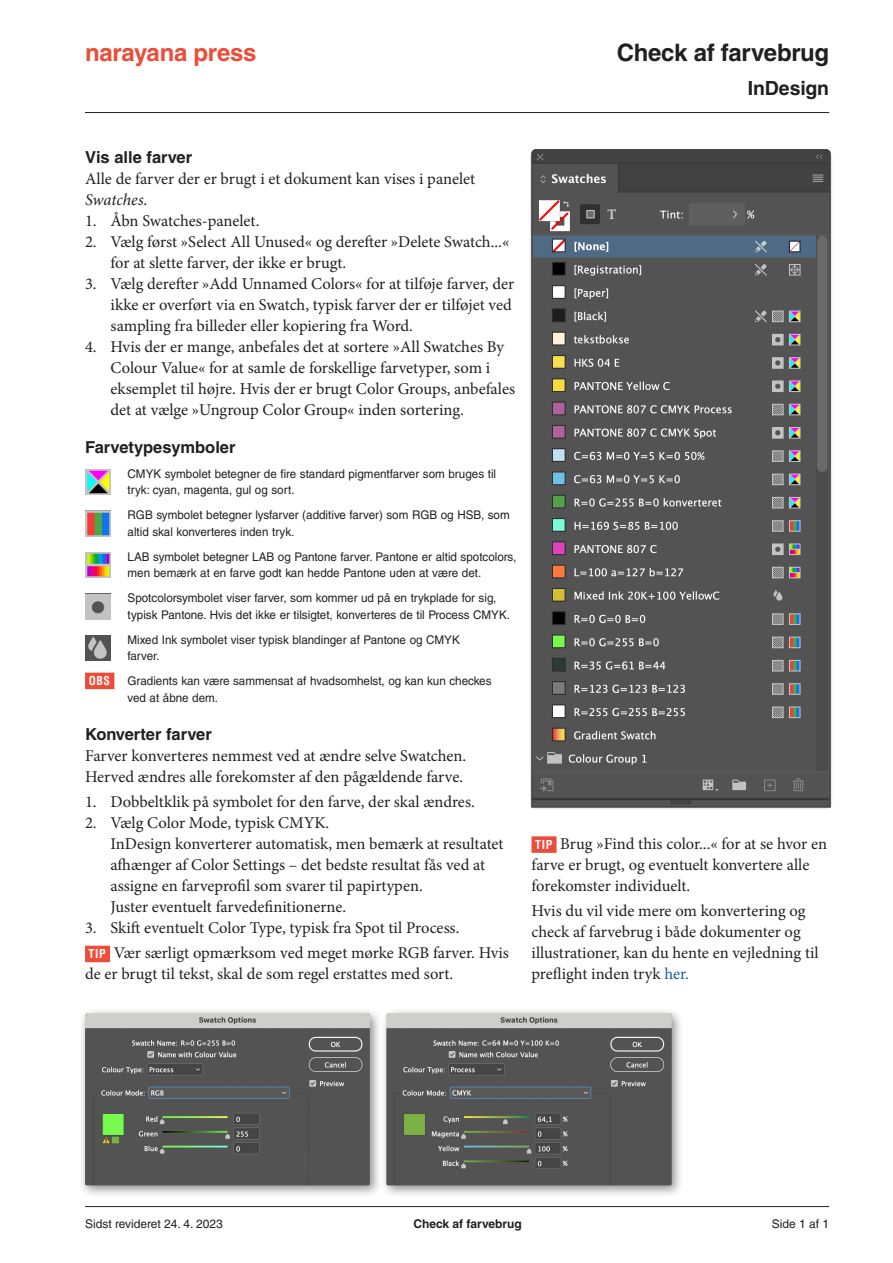
<style>
.page{position:relative;width:893px;height:1263px;background:#fff}
.page>*{position:absolute;margin:0;border:0;box-sizing:border-box;transform-origin:0 0}
.header-1{font:700 24px "Helvetica LT Std";letter-spacing:-.015em;color:#231f20}
.header-1-2{font:700 24px "Helvetica LT Std";letter-spacing:-.015em;color:#ed4c38}
.header-2{font:700 19.5px "Helvetica LT Std";letter-spacing:-.005em;color:#231f20}
.body{font:16.5px/21px "Minion Pro";color:#231f20}
.t1{font:700 16.5px "Helvetica LT Std";color:#231f20}
.t2{font:12px/16.5px "Helvetica LT Std";color:#231f20}
.t3{font:700 12px "Helvetica LT Std";color:#231f20}
.t4{font:700 condensed 12px "Helvetica LT Std";color:#fff}
.s1{font-style:italic}
.s2{font-family:"Helvetica LT Std";font-weight:700;font-stretch:condensed;font-size:12px;color:#fff}
.s3{color:#175d9e}
</style>
<div class="page">
<hr style="left:85px;top:1206px;width:744px;height:1px;background:#231f20">
<hr style="left:85px;top:112px;width:744px;height:1px;background:#231f20">
<div style="left:85px;top:673px;width:29px;height:16px;background:#ed4c38"></div>
<div style="left:85px;top:946px;width:25px;height:16px;background:#ed4c38"></div>
<img style="left:85px;top:469px;width:26px;height:26px">
<img style="left:85px;top:511px;width:26px;height:25px">
<img style="left:85px;top:552px;width:26px;height:26px">
<img style="left:85px;top:594px;width:26px;height:25px">
<img style="left:85px;top:635px;width:26px;height:26px">
<img style="left:530px;top:149px;width:302px;height:660px">
<div style="left:531px;top:836px;width:26px;height:17px;background:#ed4c38"></div>
<div style="left:79px;top:1007px;width:303px;height:191px;background:#231f20;opacity:.5"></div>
<img style="left:85px;top:1013px;width:285px;height:172px">
<div style="left:380px;top:1007px;width:304px;height:191px;background:#231f20;opacity:.5"></div>
<img style="left:386px;top:1013px;width:286px;height:172px">
<p class="header-1-2" style="left:85px;top:38px;width:173px">narayana press</p>
<p class="header-1" style="left:617px;top:38px;width:214px">Check af farvebrug</p>
<p class="header-2" style="left:748px;top:76px;width:83px">InDesign</p>
<h2 class="t1" style="left:85px;top:147px;width:109px">Vis alle farver</h2>
<p class="body" style="left:85px;top:168px;width:392px">Alle de farver der er brugt i et dokument kan vises i panelet<br><span class="s1">Swatches</span>.</p>
<p class="body" style="left:85px;top:210px;width:176px">1. Åbn Swatches-panelet.</p>
<p class="body" style="left:111px;top:231px;width:400px;text-indent:-26px">2. Vælg først »Select All Unused« og derefter »Delete Swatch...« for at slette farver, der ikke er brugt.</p>
<p class="body" style="left:111px;top:273px;width:405px;text-indent:-26px">3. Vælg derefter »Add Unnamed Colors« for at tilføje farver, der ikke er overført via en Swatch, typisk farver der er tilføjet ved sampling fra billeder eller kopiering fra Word.</p>
<p class="body" style="left:111px;top:336px;width:406px;text-indent:-26px">4. Hvis der er mange, anbefales det at sortere »All Swatches By Colour Value« for at samle de forskellige farvetyper, som i eksemplet til højre. Hvis der er brugt Color Groups, anbefales det at vælge »Ungroup Color Group« inden sortering.</p>
<h2 class="t1" style="left:85px;top:437px;width:152px">Farvetypesymboler</h2>
<p class="t2" style="left:128px;top:465px;width:370px">CMYK symbolet betegner de fire standard pigmentfarver som bruges til tryk: cyan, magenta, gul og sort.</p>
<p class="t2" style="left:128px;top:507px;width:384px">RGB symbolet betegner lysfarver (additive farver) som RGB og HSB, som altid skal konverteres inden tryk.</p>
<p class="t2" style="left:128px;top:548px;width:390px">LAB symbolet betegner LAB og Pantone farver. Pantone er altid spotcolors, men bemærk at en farve godt kan hedde Pantone uden at være det.</p>
<p class="t2" style="left:128px;top:590px;width:384px">Spotcolorsymbolet viser farver, som kommer ud på en trykplade for sig, typisk Pantone. Hvis det ikke er tilsigtet, konverteres de til Process CMYK.</p>
<p class="t2" style="left:128px;top:631px;width:334px">Mixed Ink symbolet viser typisk blandinger af Pantone og CMYK farver.</p>
<p class="t4" style="left:89px;top:673px;width:23px">OBS</p>
<p class="t2" style="left:128px;top:673px;width:366px">Gradients kan være sammensat af hvadsomhelst, og kan kun checkes ved at åbne dem.</p>
<h2 class="t1" style="left:85px;top:724px;width:128px">Konverter farver</h2>
<p class="body" style="left:85px;top:745px;width:383px">Farver konverteres nemmest ved at ændre selve Swatchen.<br>Herved ændres alle forekomster af den pågældende farve.</p>
<p class="body" style="left:85px;top:791px;width:391px">1. Dobbeltklik på symbolet for den farve, der skal ændres.</p>
<p class="body" style="left:111px;top:812px;width:395px;text-indent:-26px">2. Vælg Color Mode, typisk CMYK.<br>InDesign konverterer automatisk, men bemærk at resultatet afhænger af Color Settings – det bedste resultat fås ved at assigne en farveprofil som svarer til papirtypen.<br>Juster eventuelt farvedefinitionerne.</p>
<p class="body" style="left:85px;top:917px;width:376px">3. Skift eventuelt Color Type, typisk fra Spot til Process.</p>
<p class="body" style="left:85px;top:943px;width:425px"><span class="s2">TIP</span> Vær særligt opmærksom ved meget mørke RGB farver. Hvis de er brugt til tekst, skal de som regel erstattes med sort.</p>
<p class="body" style="left:531px;top:833px;width:297px"><span class="s2">TIP</span> Brug »Find this color...« for at se hvor en farve er brugt, og eventuelt konvertere alle forekomster individuelt.</p>
<p class="body" style="left:531px;top:901px;width:289px">Hvis du vil vide mere om konvertering og check af farvebrug i både dokumenter og illustrationer, kan du hente en vejledning til preflight inden tryk <span class="s3">her.</span></p>
<p class="t2" style="left:85px;top:1216px;width:139px">Sidst revideret 24. 4. 2023</p>
<p class="t3" style="left:413px;top:1217px;width:110px">Check af farvebrug</p>
<p class="t2" style="left:772px;top:1216px;width:59px">Side 1 af 1</p>
</div>
